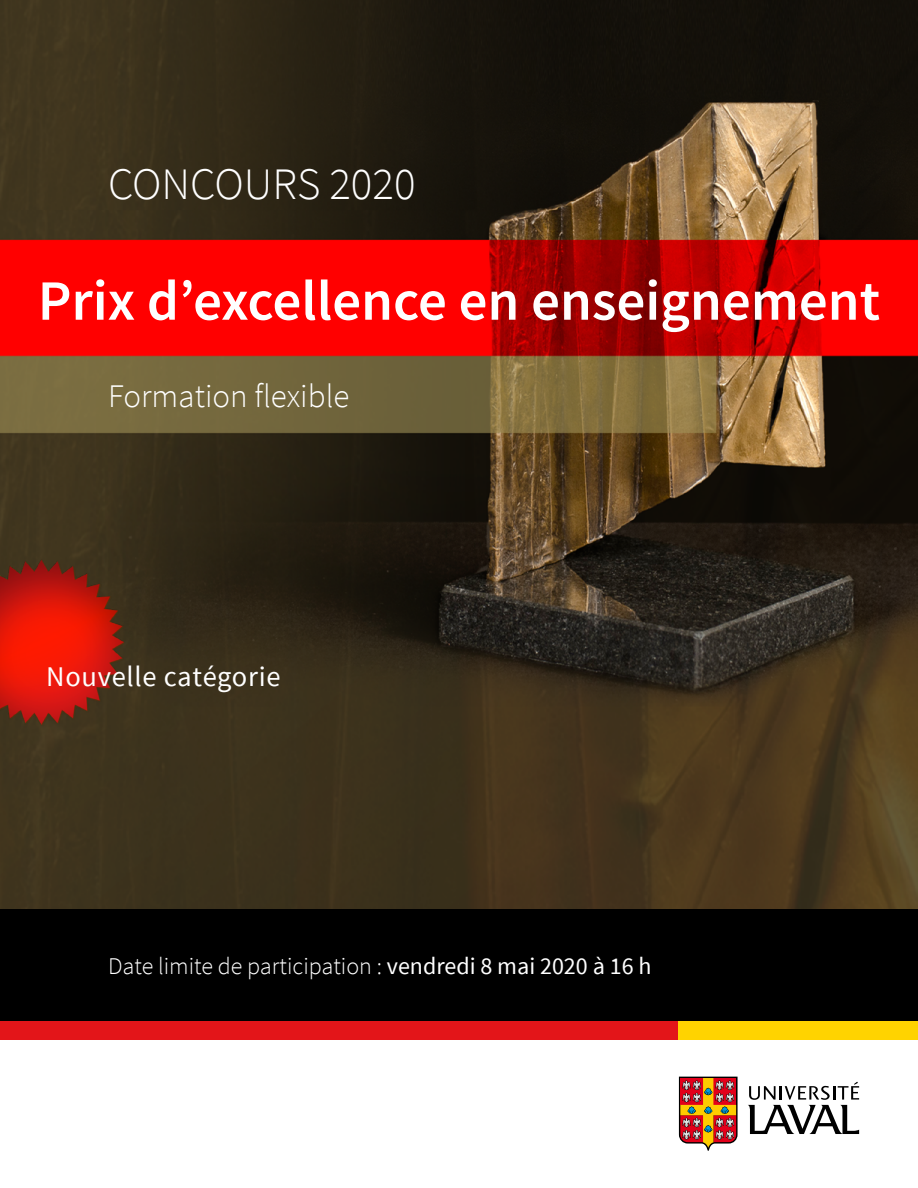
<style>
.page{position:relative;width:918px;height:1188px;background:#fff}
.page>*{position:absolute;margin:0;border:0;box-sizing:border-box;transform-origin:0 0}
.t1{font:600 57px "Source Sans Pro";color:#fff}
.t2{font:300 45px "Source Sans Pro";color:#fff}
.t3{font:300 33px "Source Sans Pro";color:#fff}
.t4{font:28.5px "Source Sans Pro";letter-spacing:.025em;color:#fff}
.t5{font:300 24px "Source Sans Pro";color:#fff}
.s1{font-weight:400}
</style>
<div class="page">
<img style="left:0;top:0;width:918px;height:909px">
<div style="left:0;top:1021px;width:679px;height:19px;background:#e31519"></div>
<svg style="left:748px;top:1082px;width:111px;height:52px"></svg>
<svg style="left:679px;top:1077px;width:59px;height:74px;background:#bc6644"></svg>
<div style="left:679px;top:1021px;width:239px;height:19px;background:#ffd300"></div>
<div style="left:0;top:909px;width:918px;height:112px;background:#000"></div>
<img style="left:0;top:556px;width:129px;height:175px">
<h2 class="t2" style="left:108px;top:157px;width:309px">CONCOURS 2020</h2>
<h1 class="t1" style="left:38px;top:265px;width:844px">Prix d’excellence en enseignement</h1>
<h3 class="t3" style="left:108px;top:376px;width:243px">Formation flexible</h3>
<p class="t4" style="left:46px;top:659px;width:236px">Nouvelle catégorie</p>
<p class="t5" style="left:108px;top:952px;width:545px">Date limite de participation : <span class="s1">vendredi 8 mai 2020 à 16 h</span></p>
</div>
